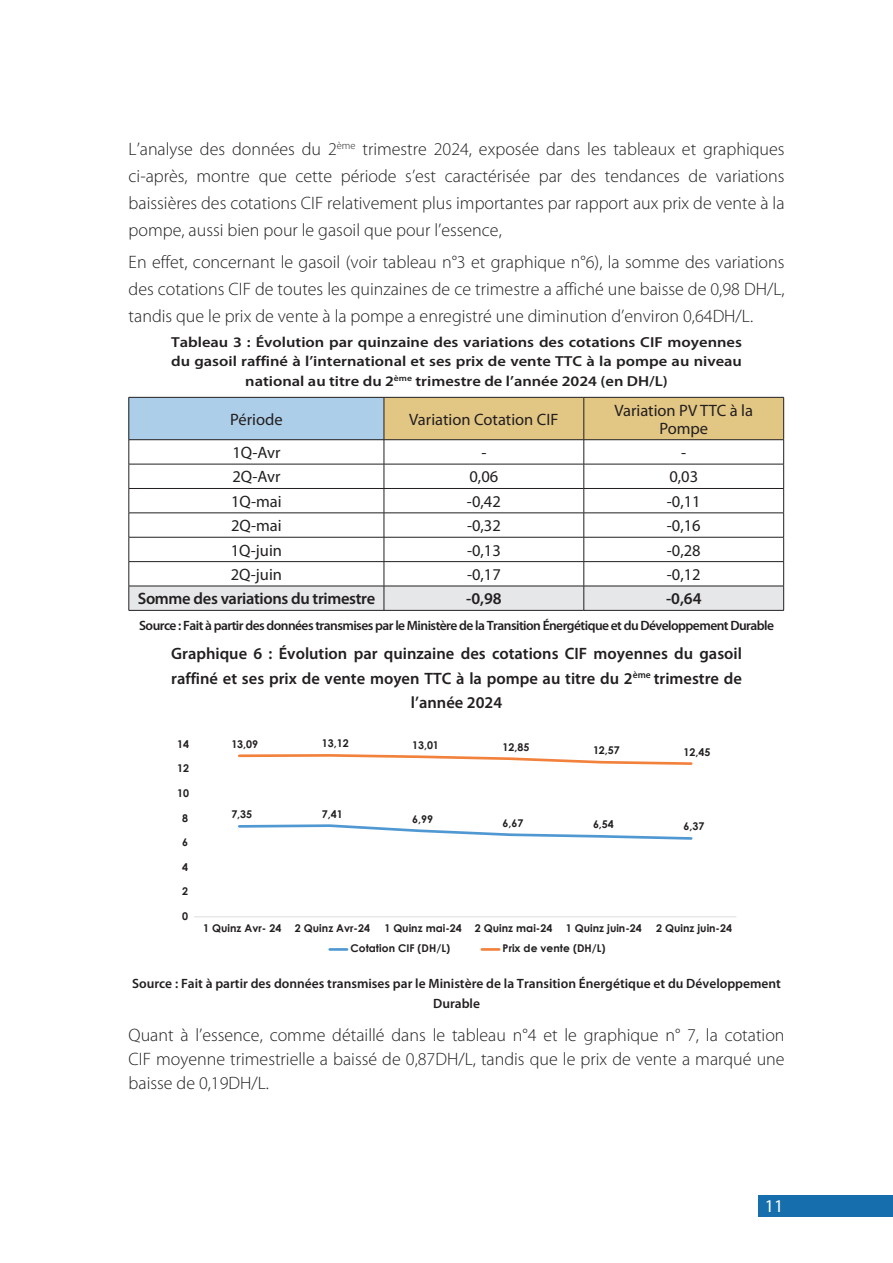
<style>
.page{position:relative;width:893px;height:1263px;background:#fff}
.page>*{position:absolute;margin:0;border:0;box-sizing:border-box;transform-origin:0 0}
.t1{font:300 18px/27px "Myriad Pro";color:#231f20;text-align:justify}
.t2{font:18px "Myriad Pro";color:#fff}
.t3{font:600 16.5px/24.8px "Myriad Pro";color:#231f20;text-align:center}
.t4{font:16.5px/18px "Myriad Pro";color:#231f20;text-align:center}
.t5{font:600 16.5px "Myriad Pro";letter-spacing:-.02em;color:#231f20}
.t6{font:600 14.55px/19.5px "Myriad Pro";color:#231f20;text-align:center;scale:1.14 1}
.t7{font:600 13.5px "Myriad Pro";letter-spacing:-.04em;color:#231f20}
.t8{font:600 13.5px/20.2px "Myriad Pro";color:#231f20;text-align:center}
.t9{font:700 10.65px "Century Gothic";color:#231f20}
</style>
<div class="page">
<div style="left:758px;top:1195px;width:135px;height:22px;background:#166fac"></div>
<hr style="left:129px;top:610px;width:255px;height:1px;background:#231f20">
<hr style="left:384px;top:610px;width:200px;height:1px;background:#231f20">
<svg style="left:129px;top:397px;width:655px;height:213px"></svg>
<hr style="left:584px;top:610px;width:200px;height:1px;background:#231f20">
<hr style="left:194px;top:916px;width:542px;height:1px;background:#dcdddf">
<svg style="left:238px;top:824px;width:455px;height:16px"></svg>
<svg style="left:238px;top:754px;width:455px;height:11px"></svg>
<hr style="left:330px;top:948px;width:17px;height:3px;background:#4f98d2">
<hr style="left:482px;top:948px;width:17px;height:3px;background:#f2813c">
<p class="t1" style="left:129px;top:135px;width:657px">L’analyse des données du 2<sup>ème</sup> trimestre 2024, exposée dans les tableaux et graphiques ci-après, montre que cette période s’est caractérisée par des tendances de variations baissières des cotations CIF relativement plus importantes par rapport aux prix de vente à la pompe, aussi bien pour le gasoil que pour l’essence,</p>
<p class="t1" style="left:129px;top:248px;width:657px">En effet, concernant le gasoil (voir tableau n°3 et graphique n°6), la somme des variations des cotations CIF de toutes les quinzaines de ce trimestre a affiché une baisse de 0,98 DH/L, tandis que le prix de vente à la pompe a enregistré une diminution d’environ 0,64DH/L.</p>
<p class="t6" style="left:171px;top:332px;width:502px">Tableau 3 : Évolution par quinzaine des variations des cotations CIF moyennes du gasoil raffiné à l’international et ses prix de vente TTC à la pompe au niveau national au titre du 2<sup>ème</sup> trimestre de l’année 2024 (en DH/L)</p>
<p class="t4" style="left:230px;top:410px;width:54px">Période</p>
<p class="t4" style="left:409px;top:410px;width:151px">Variation Cotation CIF</p>
<p class="t4" style="left:614px;top:401px;width:140px">Variation PV TTC à la<br>Pompe</p>
<p class="t4" style="left:232px;top:443px;width:50px">1Q-Avr</p>
<p class="t4" style="left:481px;top:443px;width:7px">-</p>
<p class="t4" style="left:681px;top:443px;width:7px">-</p>
<p class="t4" style="left:232px;top:468px;width:50px">2Q-Avr</p>
<p class="t4" style="left:469px;top:468px;width:30px">0,06</p>
<p class="t4" style="left:669px;top:468px;width:30px">0,03</p>
<p class="t4" style="left:231px;top:492px;width:52px">1Q-mai</p>
<p class="t4" style="left:467px;top:492px;width:35px">-0,42</p>
<p class="t4" style="left:667px;top:492px;width:35px">-0,11</p>
<p class="t4" style="left:231px;top:516px;width:52px">2Q-mai</p>
<p class="t4" style="left:467px;top:516px;width:35px">-0,32</p>
<p class="t4" style="left:667px;top:516px;width:35px">-0,16</p>
<p class="t4" style="left:231px;top:541px;width:53px">1Q-juin</p>
<p class="t4" style="left:467px;top:541px;width:35px">-0,13</p>
<p class="t4" style="left:667px;top:541px;width:35px">-0,28</p>
<p class="t4" style="left:231px;top:565px;width:53px">2Q-juin</p>
<p class="t4" style="left:467px;top:565px;width:35px">-0,17</p>
<p class="t4" style="left:667px;top:565px;width:35px">-0,12</p>
<p class="t5" style="left:138px;top:588px;width:239px">Somme des variations du trimestre</p>
<p class="t3" style="left:466px;top:586px;width:37px">-0,98</p>
<p class="t3" style="left:666px;top:586px;width:37px">-0,64</p>
<p class="t7" style="left:139px;top:617px;width:636px">Source : Fait à partir des données transmises par le Ministère de la Transition Énergétique et du Développement Durable</p>
<p class="t3" style="left:171px;top:641px;width:572px">Graphique 6 : Évolution par quinzaine des cotations CIF moyennes du gasoil raffiné et ses prix de vente moyen TTC à la pompe au titre du 2<sup>ème</sup> trimestre de l’année 2024</p>
<p class="t9" style="left:177px;top:736px;width:13px">14</p>
<p class="t9" style="left:177px;top:760px;width:13px">12</p>
<p class="t9" style="left:177px;top:785px;width:13px">10</p>
<p class="t9" style="left:182px;top:809px;width:7px">8</p>
<p class="t9" style="left:182px;top:834px;width:7px">6</p>
<p class="t9" style="left:182px;top:859px;width:7px">4</p>
<p class="t9" style="left:182px;top:883px;width:7px">2</p>
<p class="t9" style="left:182px;top:908px;width:7px">0</p>
<p class="t9" style="left:231px;top:736px;width:28px">13,09</p>
<p class="t9" style="left:322px;top:735px;width:28px">13,12</p>
<p class="t9" style="left:412px;top:737px;width:28px">13,01</p>
<p class="t9" style="left:503px;top:739px;width:28px">12,85</p>
<p class="t9" style="left:593px;top:742px;width:28px">12,57</p>
<p class="t9" style="left:683px;top:743px;width:28px">12,45</p>
<p class="t9" style="left:231px;top:806px;width:22px">7,35</p>
<p class="t9" style="left:322px;top:805px;width:22px">7,41</p>
<p class="t9" style="left:412px;top:811px;width:22px">6,99</p>
<p class="t9" style="left:503px;top:815px;width:22px">6,67</p>
<p class="t9" style="left:593px;top:816px;width:22px">6,54</p>
<p class="t9" style="left:683px;top:818px;width:22px">6,37</p>
<p class="t9" style="left:203px;top:920px;width:80px">1 Quinz Avr- 24</p>
<p class="t9" style="left:295px;top:920px;width:77px">2 Quinz Avr-24</p>
<p class="t9" style="left:384px;top:920px;width:170px">1 Quinz mai-24 2 Quinz mai-24</p>
<p class="t9" style="left:566px;top:920px;width:78px">1 Quinz juin-24</p>
<p class="t9" style="left:656px;top:920px;width:77px">2 Quinz juin-24</p>
<p class="t9" style="left:350px;top:940px;width:101px">Cotation CIF (DH/L)</p>
<p class="t9" style="left:503px;top:940px;width:104px">Prix de vente (DH/L)</p>
<p class="t8" style="left:132px;top:973px;width:650px">Source : Fait à partir des données transmises par le Ministère de la Transition Énergétique et du Développement<br>Durable</p>
<p class="t1" style="left:129px;top:1023px;width:657px;line-height:24px">Quant à l’essence, comme détaillé dans le tableau n°4 et le graphique n° 7, la cotation CIF moyenne trimestrielle a baissé de 0,87DH/L, tandis que le prix de vente a marqué une baisse de 0,19DH/L.</p>
<p class="t2" style="left:765px;top:1194px;width:20px">11</p>
</div>
